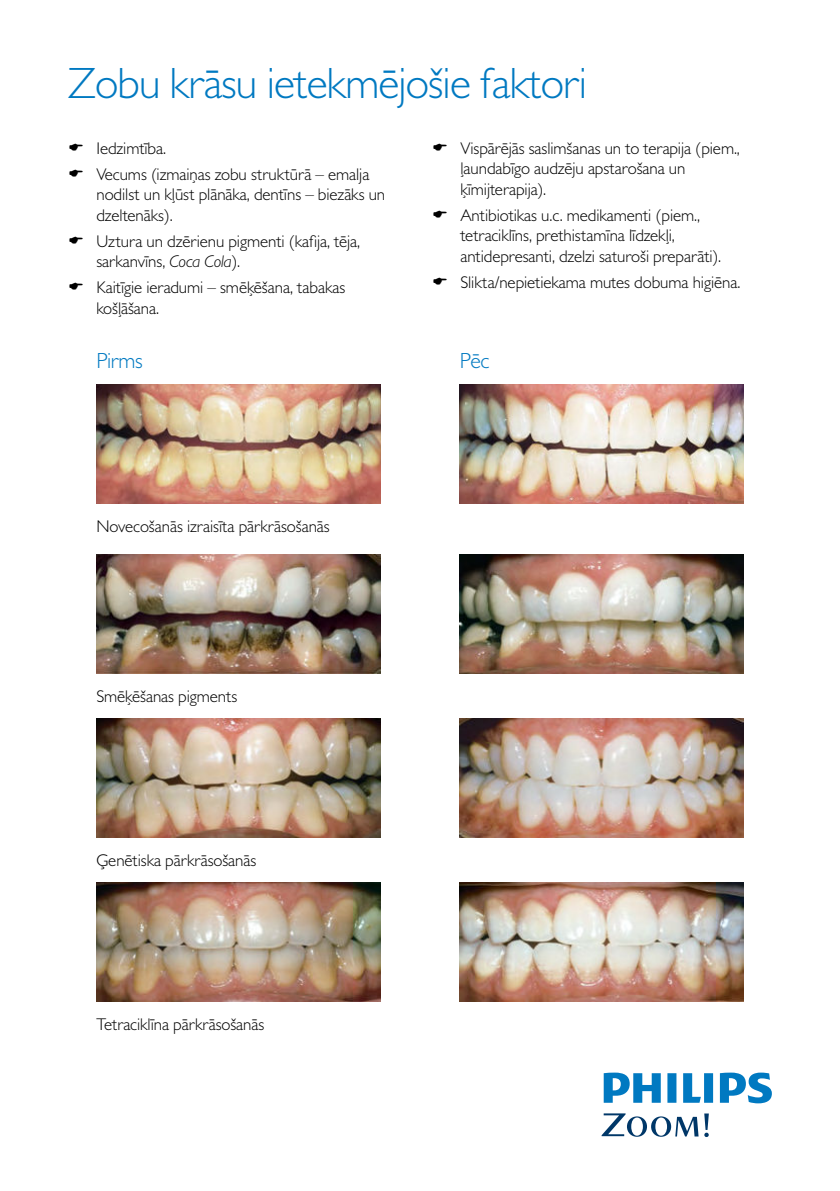
<style>
.page{position:relative;width:840px;height:1191px;background:#fff}
.page>*{position:absolute;margin:0;border:0;box-sizing:border-box;transform-origin:0 0}
.t1{font:300 44px "Gill Sans MT Pro";letter-spacing:-.02em;color:#0079c1}
.t2{font:300 22px "Gill Sans MT Pro";letter-spacing:-.02em;color:#0079c1}
.t3{font:300 17px/20.4px "Gill Sans MT Pro";letter-spacing:-.005em;color:#000}
.s1{font-style:italic}
</style>
<div class="page">
<svg style="left:603px;top:1072px;width:168px;height:31px"></svg>
<svg style="left:601px;top:1113px;width:107px;height:24px"></svg>
<img style="left:96px;top:385px;width:284px;height:118px">
<img style="left:459px;top:385px;width:284px;height:118px">
<img style="left:96px;top:555px;width:284px;height:118px">
<img style="left:459px;top:555px;width:284px;height:118px">
<img style="left:96px;top:719px;width:284px;height:118px">
<img style="left:459px;top:719px;width:284px;height:118px">
<img style="left:96px;top:883px;width:284px;height:118px">
<img style="left:459px;top:883px;width:284px;height:118px">
<h1 class="t1" style="left:68px;top:67px;width:520px">Zobu krāsu ietekmējošie faktori</h1>
<p class="t3" style="left:96px;top:137px;width:274px;line-height:26px">Iedzimtība.<br>Vecums (izmaiņas zobu struktūrā – emalja</p>
<p class="t3" style="left:96px;top:186px;width:290px">nodilst un kļūst plānāka, dentīns – biezāks un dzeltenāks).</p>
<p class="t3" style="left:96px;top:232px;width:265px">Uztura un dzērienu pigmenti (kafija, tēja, sarkanvīns, <span class="s1">Coca Cola</span>).</p>
<p class="t3" style="left:96px;top:279px;width:250px">Kaitīgie ieradumi – smēķēšana, tabakas košļāšana.</p>
<p class="t3" style="left:460px;top:140px;width:281px">Vispārējās saslimšanas un to terapija (piem., ļaundabīgo audzēju apstarošana un ķīmijterapija).</p>
<p class="t3" style="left:460px;top:206px;width:262px">Antibiotikas u.c. medikamenti (piem., tetraciklīns, prethistamīna līdzekļi, antidepresanti, dzelzi saturoši preparāti).</p>
<p class="t3" style="left:460px;top:273px;width:281px">Slikta/nepietiekama mutes dobuma higiēna.</p>
<p class="t2" style="left:96px;top:352px;width:48px">Pirms</p>
<p class="t2" style="left:459px;top:352px;width:31px">Pēc</p>
<p class="t3" style="left:96px;top:517px;width:235px">Novecošanās izraisīta pārkrāsošanās</p>
<p class="t3" style="left:96px;top:687px;width:142px">Smēķēšanas pigments</p>
<p class="t3" style="left:96px;top:851px;width:161px">Ģenētiska pārkrāsošanās</p>
<p class="t3" style="left:96px;top:1015px;width:169px">Tetraciklīna pārkrāsošanās</p>
</div>
